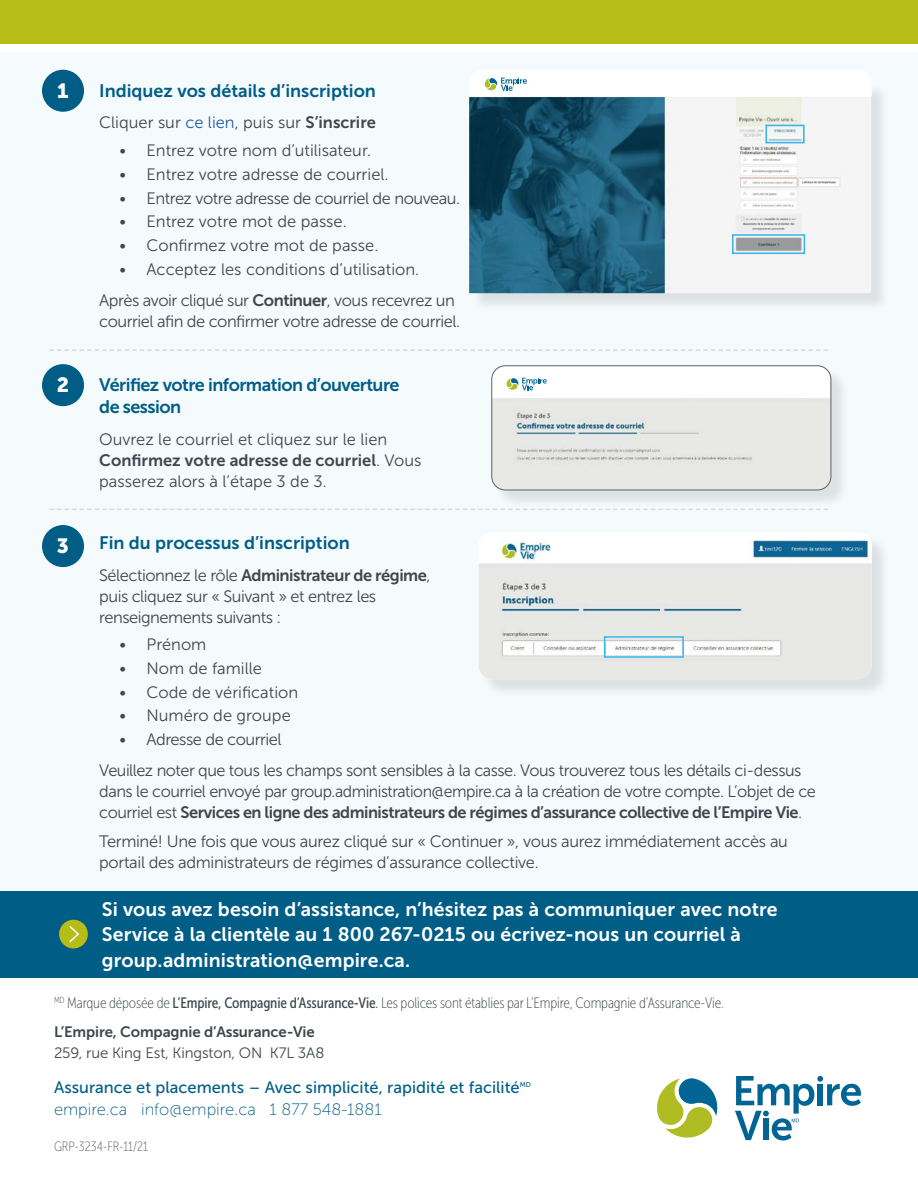
<style>
.page{position:relative;width:918px;height:1188px;background:#fff}
.page>*{position:absolute;margin:0;border:0;box-sizing:border-box;transform-origin:0 0}
.t1{font:20.55px "Museo Sans 900";color:#fff}
.Heading_3{font:19.5px/25.5px "Museo Sans 700";letter-spacing:.005em;color:#fff}
.Heading_2{font:18px "Museo Sans 700";color:#005e86}
.Heading_2-2{font:18px/21.6px "Museo Sans 700";letter-spacing:-.03em;color:#005e86}
.EL_Body_Text_-_11_pt{font:16.5px/21px "Museo Sans 300";letter-spacing:-.03em;color:#3f474c}
.EL_Body_Text_-_10_pt{font:16.5px "Museo Sans 300";color:#3f474c}
.EL_Body_Text_-_11_pt-2{font:16.5px/21px "Museo Sans 300";color:#3f474c}
.EL_Body_Text_-_10_pt-2{font:16.5px "Museo Sans 300";letter-spacing:-.03em;color:#3f474c}
.EL_Heading_7_-_11_pt{font:16.5px "Museo Sans 500";color:#005e86}
.EL_Heading_7_-_11_pt-2{font:16.5px "Museo Sans 100";color:#005e86}
.EL_Footnote_Legal{font:15px "Museo Sans Cond 100";letter-spacing:-.01em;color:#3f474c}
.EL_Footnote_Legal-2{font:15px "Museo Sans 700";letter-spacing:-.01em;color:#3f474c}
.EL_Footnote_Legal-3{font:15px "Museo Sans 300";letter-spacing:-.01em;color:#3f474c}
.Foot_Note_-_Museo_Condensed{font:13.5px "Museo Sans Cond 100";color:#5a6166}
.EL_Heading_7_-_11_pt-3{font:7.05px "Museo Sans 500";color:#005e86}
.s1{color:#215e9e}
.s2{font-family:"Museo Sans 700"}
.s3{font-family:"Museo Sans Cond 500"}
.s4{font-family:"Museo Sans Cond 300"}
</style>
<div class="page">
<div style="left:0;top:52px;width:918px;height:852px;background:#f5fafd"></div>
<div style="left:0;top:891px;width:918px;height:86px;background:#005e86"></div>
<div style="left:472px;top:83px;width:418px;height:229px;background:#000;opacity:.1"></div>
<img style="left:469px;top:97px;width:402px;height:196px">
<div style="left:765px;top:125px;width:40px;height:18px;border:2px solid #3ab5e9"></div>
<div style="left:732px;top:234px;width:73px;height:20px;border:2px solid #3ab5e9"></div>
<div style="left:469px;top:77px;width:403px;height:20px;background:#fff"></div>
<div style="left:59px;top:920px;width:29px;height:28px;background:#b6bd17;border-radius:50%"></div>
<svg style="left:69px;top:926px;width:10px;height:16px"></svg>
<div style="left:42px;top:70px;width:42px;height:42px;background:#005e86;border-radius:50%"></div>
<div style="left:42px;top:364px;width:42px;height:42px;background:#005e86;border-radius:50%"></div>
<svg style="left:50px;top:349px;width:778px;height:2px"></svg>
<div style="left:42px;top:525px;width:42px;height:42px;background:#005e86;border-radius:50%"></div>
<svg style="left:50px;top:509px;width:778px;height:1px"></svg>
<div style="left:481px;top:534px;width:409px;height:164px;background:#000;opacity:.1"></div>
<div style="left:479px;top:532px;width:393px;height:147px;background:#fff;border-radius:14px"></div>
<img style="left:479px;top:540px;width:393px;height:139px">
<div style="left:604px;top:636px;width:80px;height:22px;border:2px solid #3ab5e9"></div>
<div style="left:494px;top:368px;width:356px;height:141px;background:#000;opacity:.1"></div>
<img style="left:493px;top:378px;width:338px;height:112px">
<div style="left:491px;top:365px;width:340px;height:125px;border:1px solid #5a6166;border-radius:14px"></div>
<div style="left:496px;top:369px;width:330px;height:26px;background:#fff"></div>
<div style="left:0;top:0;width:918px;height:44px;background:#b6bd17"></div>
<svg style="left:657px;top:1078px;width:61px;height:60px"></svg>
<svg style="left:735px;top:1076px;width:126px;height:64px"></svg>
<p class="t1" style="left:57px;top:79px;width:13px">1</p>
<p class="t1" style="left:57px;top:374px;width:14px">2</p>
<h2 class="Heading_2" style="left:99px;top:81px;width:278px">Indiquez vos détails d’inscription</h2>
<p class="EL_Body_Text_-_11_pt-2" style="left:99px;top:112px;width:278px">Cliquer sur <span class="s1">ce lien</span>, puis sur <span class="s2">S’inscrire</span></p>
<p class="EL_Body_Text_-_10_pt" style="left:119px;top:142px;width:253px">• Entrez votre nom d’utilisateur.</p>
<p class="EL_Body_Text_-_10_pt" style="left:119px;top:165px;width:271px">• Entrez votre adresse de courriel.</p>
<p class="EL_Body_Text_-_10_pt-2" style="left:119px;top:189px;width:342px">• Entrez votre adresse de courriel de nouveau.</p>
<p class="EL_Body_Text_-_10_pt" style="left:119px;top:213px;width:229px">• Entrez votre mot de passe.</p>
<p class="EL_Body_Text_-_10_pt" style="left:119px;top:236px;width:260px">• Confirmez votre mot de passe.</p>
<p class="EL_Body_Text_-_10_pt" style="left:119px;top:260px;width:301px">• Acceptez les conditions d’utilisation.</p>
<p class="EL_Body_Text_-_11_pt" style="left:99px;top:290px;width:362px">Après avoir cliqué sur <span class="s2">Continuer</span>, vous recevrez un courriel afin de confirmer votre adresse de courriel.</p>
<h2 class="Heading_2-2" style="left:99px;top:374px;width:302px">Vérifiez votre information d’ouverture de session</h2>
<p class="EL_Body_Text_-_11_pt-2" style="left:99px;top:428px;width:324px">Ouvrez le courriel et cliquez sur le lien<br><span class="s2">Confirmez votre adresse de courriel</span>. Vous passerez alors à l’étape 3 de 3.</p>
<h2 class="Heading_2" style="left:99px;top:533px;width:252px">Fin du processus d’inscription</h2>
<p class="EL_Body_Text_-_11_pt" style="left:99px;top:565px;width:333px">Sélectionnez le rôle <span class="s2">Administrateur de régime</span>, puis cliquez sur « Suivant » et entrez les renseignements suivants :</p>
<p class="EL_Body_Text_-_10_pt" style="left:119px;top:636px;width:88px">• Prénom</p>
<p class="EL_Body_Text_-_10_pt" style="left:119px;top:660px;width:144px">• Nom de famille</p>
<p class="EL_Body_Text_-_10_pt" style="left:119px;top:683px;width:180px">• Code de vérification</p>
<p class="EL_Body_Text_-_10_pt" style="left:119px;top:707px;width:173px">• Numéro de groupe</p>
<p class="EL_Body_Text_-_10_pt-2" style="left:119px;top:731px;width:164px">• Adresse de courriel</p>
<p class="EL_Body_Text_-_11_pt" style="left:99px;top:760px;width:718px">Veuillez noter que tous les champs sont sensibles à la casse. Vous trouverez tous les détails ci-dessus dans le courriel envoyé par group.administration@empire.ca à la création de votre compte. L’objet de ce courriel est <span class="s2">Services en ligne des administrateurs de régimes d’assurance collective de l’Empire Vie</span>.</p>
<p class="EL_Body_Text_-_11_pt" style="left:99px;top:831px;width:690px">Terminé! Une fois que vous aurez cliqué sur « Continuer », vous aurez immédiatement accès au portail des administrateurs de régimes d’assurance collective.</p>
<h3 class="Heading_3" style="left:102px;top:896px;width:677px">Si vous avez besoin d’assistance, n’hésitez pas à communiquer avec notre<br>Service à la clientèle au 1 800 267-0215 ou écrivez-nous un courriel à group.administration@empire.ca.</h3>
<p class="EL_Footnote_Legal" style="left:54px;top:995px;width:671px"><sup>MD</sup> Marque déposée de <span class="s3">L’Empire, Compagnie d’Assurance-Vie</span><span class="s4">.</span> Les polices sont établies par L’Empire, Compagnie d’Assurance-Vie.</p>
<p class="EL_Footnote_Legal-2" style="left:54px;top:1024px;width:262px">L’Empire, Compagnie d’Assurance-Vie</p>
<p class="EL_Footnote_Legal-3" style="left:54px;top:1045px;width:272px">259, rue King Est, Kingston, ON K7L 3A8</p>
<p class="EL_Heading_7_-_11_pt" style="left:54px;top:1078px;width:467px">Assurance et placements – Avec simplicité, rapidité et facilité</p>
<p class="EL_Heading_7_-_11_pt-3" style="left:520px;top:1081px;width:13px">MD</p>
<p class="EL_Heading_7_-_11_pt-2" style="left:54px;top:1101px;width:329px">empire.ca info@empire.ca 1 877 548-1881</p>
<p class="Foot_Note_-_Museo_Condensed" style="left:54px;top:1139px;width:96px">GRP-3234-FR-11/21</p>
<p class="t1" style="left:57px;top:534px;width:14px">3</p>
</div>
